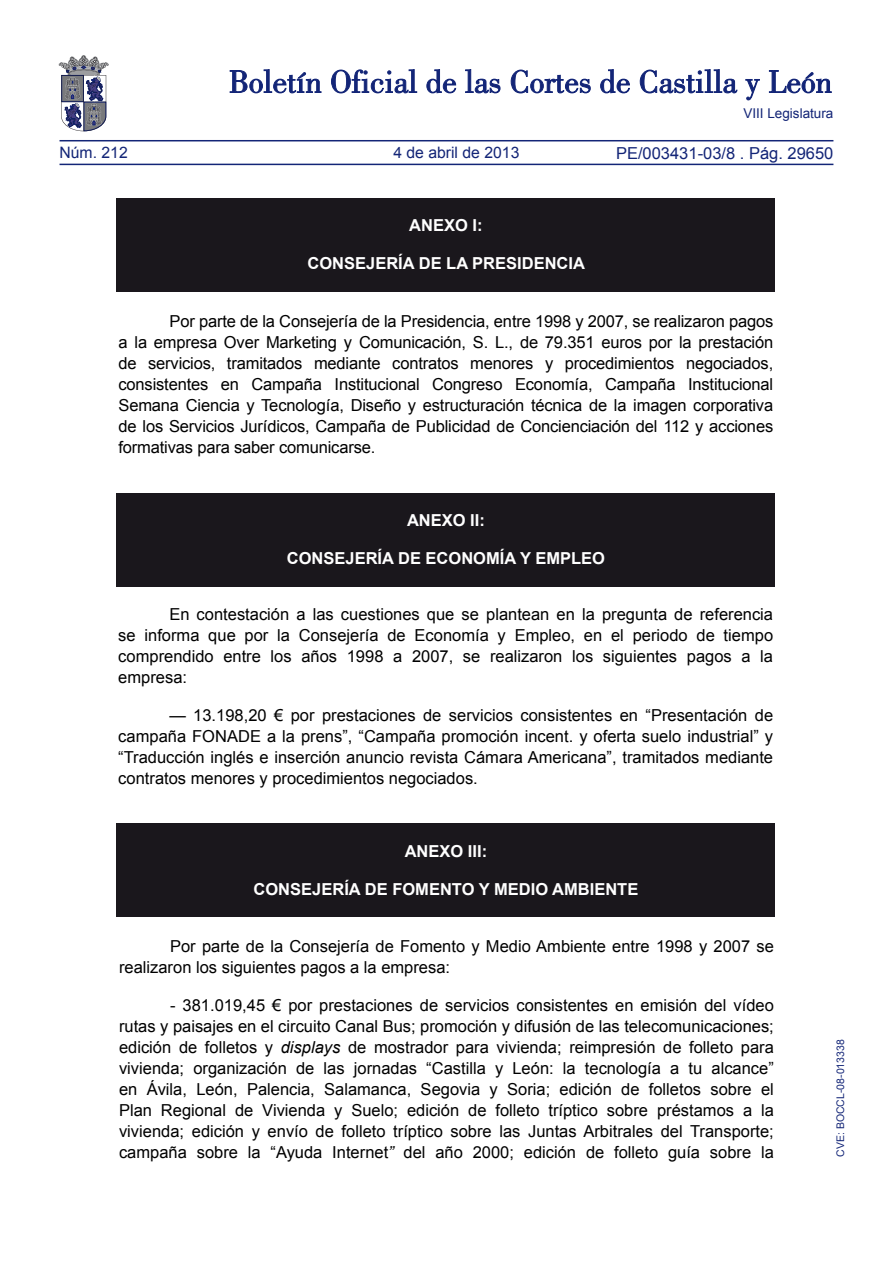
<style>
.page{position:relative;width:893px;height:1263px;background:#fff}
.page>*{position:absolute;margin:0;border:0;box-sizing:border-box;transform-origin:0 0}
.TEXTO_NORMAL{font:16.5px/21px "Arial";color:#000;text-align:justify}
.TEXTO_NORMAL-2{font:700 16.5px "Arial";color:#fff}
.t1{font:16.5px "Arial";color:#132577}
.t2{font:15.75px "Arial";color:#132577}
.t3{font:13.5px "Arial";color:#132577}
.TEXTO_NORMAL-3{font:10.5px "Arial";color:#132577}
.s1{font-style:italic}
</style>
<div class="page">
<hr style="left:60px;top:164px;width:773px;height:1px;background:#132577">
<hr style="left:60px;top:140px;width:773px;height:1px;background:#132577">
<svg style="left:230px;top:69px;width:91px;height:24px"></svg>
<svg style="left:331px;top:69px;width:86px;height:24px"></svg>
<svg style="left:426px;top:69px;width:30px;height:24px"></svg>
<svg style="left:465px;top:69px;width:35px;height:24px"></svg>
<svg style="left:511px;top:70px;width:80px;height:23px"></svg>
<svg style="left:600px;top:69px;width:30px;height:24px"></svg>
<svg style="left:640px;top:69px;width:97px;height:24px"></svg>
<svg style="left:745px;top:79px;width:15px;height:21px"></svg>
<svg style="left:769px;top:70px;width:62px;height:23px"></svg>
<svg style="left:59px;top:55px;width:49px;height:76px"></svg>
<div style="left:117px;top:198px;width:658px;height:94px;background:#1a171c"></div>
<div style="left:117px;top:493px;width:658px;height:94px;background:#1a171c"></div>
<div style="left:117px;top:824px;width:658px;height:93px;background:#1a171c"></div>
<p class="t2" style="left:60px;top:142px;width:70px">Núm. 212</p>
<p class="t2" style="left:393px;top:142px;width:128px">4 de abril de 2013</p>
<p class="TEXTO_NORMAL-2" style="left:409px;top:215px;width:75px">ANEXO I:</p>
<p class="TEXTO_NORMAL-2" style="left:307px;top:253px;width:279px">CONSEJERÍA DE LA PRESIDENCIA</p>
<p class="t3" style="left:743px;top:105px;width:92px">VIII Legislatura</p>
<p class="t1" style="left:616px;top:142px;width:219px">PE/003431-03/8 . Pág. 29650</p>
<p class="TEXTO_NORMAL" style="left:119px;top:311px;width:656px;text-indent:51px">Por parte de la Consejería de la Presidencia, entre 1998 y 2007, se realizaron pagos a la empresa Over Marketing y Comunicación, S. L., de 79.351 euros por la prestación de servicios, tramitados mediante contratos menores y procedimientos negociados, consistentes en Campaña Institucional Congreso Economía, Campaña Institucional Semana Ciencia y Tecnología, Diseño y estructuración técnica de la imagen corporativa de los Servicios Jurídicos, Campaña de Publicidad de Concienciación del 112 y acciones formativas para saber comunicarse.</p>
<p class="TEXTO_NORMAL-2" style="left:407px;top:510px;width:79px">ANEXO II:</p>
<p class="TEXTO_NORMAL-2" style="left:287px;top:548px;width:320px">CONSEJERÍA DE ECONOMÍA Y EMPLEO</p>
<p class="TEXTO_NORMAL" style="left:118px;top:603px;width:656px;text-indent:51px">En contestación a las cuestiones que se plantean en la pregunta de referencia se informa que por la Consejería de Economía y Empleo, en el periodo de tiempo comprendido entre los años 1998 a 2007, se realizaron los siguientes pagos a la empresa:</p>
<p class="TEXTO_NORMAL" style="left:118px;top:704px;width:656px;text-indent:51px">— 13.198,20 € por prestaciones de servicios consistentes en “Presentación de campaña FONADE a la prens”, “Campaña promoción incent. y oferta suelo industrial” y “Traducción inglés e inserción anuncio revista Cámara Americana”, tramitados mediante contratos menores y procedimientos negociados.</p>
<p class="TEXTO_NORMAL-2" style="left:405px;top:840px;width:84px">ANEXO III:</p>
<p class="TEXTO_NORMAL-2" style="left:254px;top:878px;width:386px">CONSEJERÍA DE FOMENTO Y MEDIO AMBIENTE</p>
<p class="TEXTO_NORMAL" style="left:119px;top:936px;width:656px;text-indent:51px">Por parte de la Consejería de Fomento y Medio Ambiente entre 1998 y 2007 se realizaron los siguientes pagos a la empresa:</p>
<p class="TEXTO_NORMAL" style="left:119px;top:995px;width:656px;text-indent:51px">- 381.019,45 € por prestaciones de servicios consistentes en emisión del vídeo rutas y paisajes en el circuito Canal Bus; promoción y difusión de las telecomunicaciones; edición de folletos y <span class="s1">displays</span> de mostrador para vivienda; reimpresión de folleto para vivienda; organización de las jornadas “Castilla y León: la tecnología a tu alcance” en Ávila, León, Palencia, Salamanca, Segovia y Soria; edición de folletos sobre el Plan Regional de Vivienda y Suelo; edición de folleto tríptico sobre préstamos a la vivienda; edición y envío de folleto tríptico sobre las Juntas Arbitrales del Transporte; campaña sobre la “Ayuda Internet<span class="s1">”</span> del año 2000; edición de folleto guía sobre la</p>
<p class="TEXTO_NORMAL-3" style="left:834px;top:1157px;width:119px;rotate:-90deg">CVE: BOCCL-08-013338</p>
</div>
